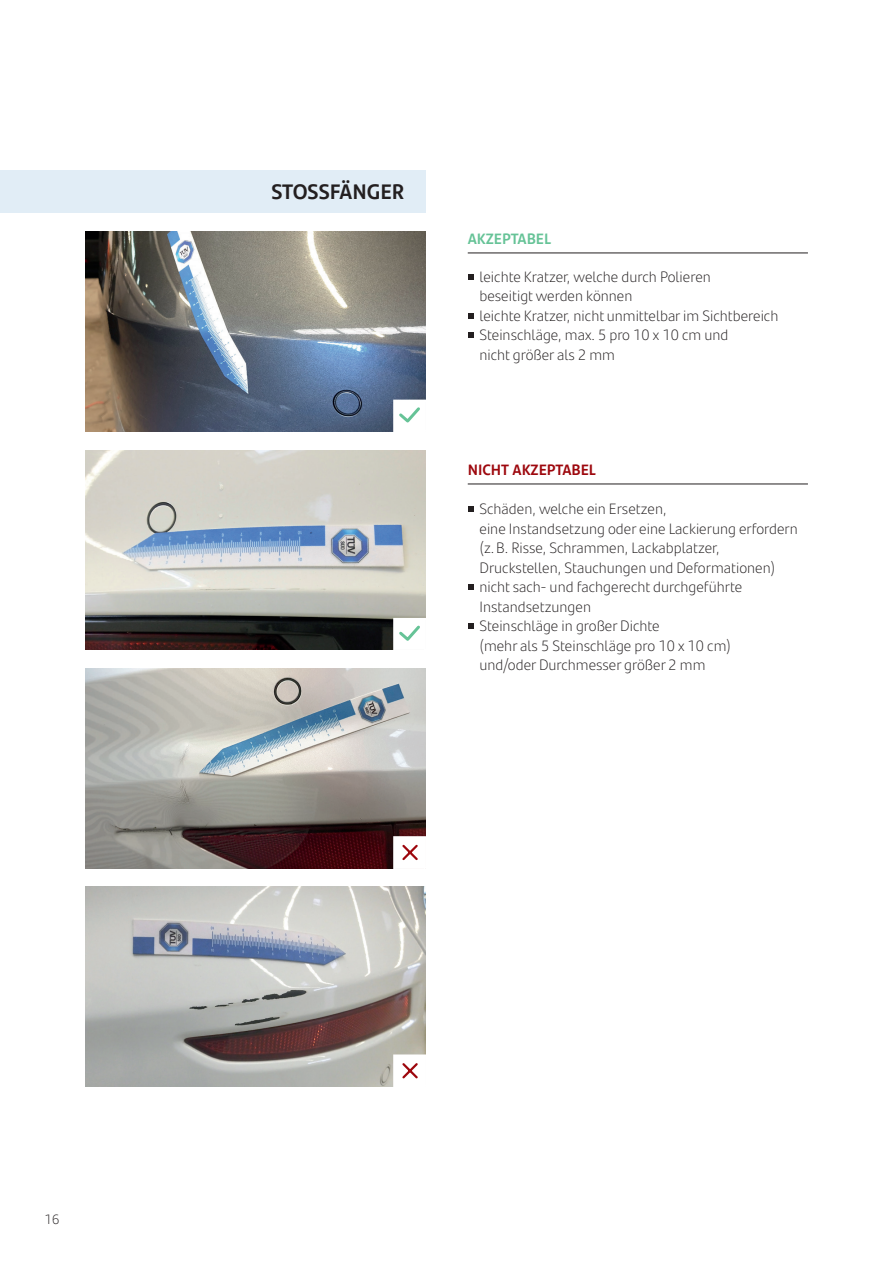
<style>
.page{position:relative;width:893px;height:1263px;background:#fff}
.page>*{position:absolute;margin:0;border:0;box-sizing:border-box;transform-origin:0 0}
.t1{font:700 21px "Santander Text";color:#231f20}
.t2{font:300 15px/19.5px "Santander Text";color:#231f20}
.t3{font:700 15px "Santander Text";color:#9d070d}
.t4{font:700 15px "Santander Text";color:#66c397}
.t5{font:300 13.5px "Santander Text";color:#231f20}
</style>
<div class="page">
<hr style="left:468px;top:253px;width:340px;height:1px;background:#231f20">
<hr style="left:468px;top:484px;width:340px;height:1px;background:#231f20">
<svg style="left:468px;top:274px;width:5px;height:5px"></svg>
<svg style="left:468px;top:313px;width:5px;height:5px"></svg>
<svg style="left:468px;top:332px;width:5px;height:6px"></svg>
<svg style="left:468px;top:506px;width:5px;height:6px"></svg>
<svg style="left:468px;top:584px;width:5px;height:6px"></svg>
<svg style="left:468px;top:623px;width:5px;height:6px"></svg>
<img style="left:85px;top:232px;width:340px;height:200px">
<img style="left:85px;top:450px;width:340px;height:200px">
<div style="left:0;top:170px;width:425px;height:43px;background:#e1edf6"></div>
<img style="left:85px;top:668px;width:340px;height:200px">
<img style="left:85px;top:887px;width:340px;height:199px">
<div style="left:393px;top:400px;width:33px;height:32px;background:#fff"></div>
<svg style="left:399px;top:407px;width:21px;height:16px"></svg>
<div style="left:393px;top:618px;width:33px;height:33px;background:#fff"></div>
<svg style="left:399px;top:625px;width:21px;height:16px"></svg>
<div style="left:393px;top:836px;width:33px;height:33px;background:#fff;border:2px solid #fff"></div>
<svg style="left:402px;top:844px;width:16px;height:17px"></svg>
<div style="left:393px;top:1054px;width:33px;height:33px;background:#fff;border:2px solid #fff"></div>
<svg style="left:402px;top:1063px;width:16px;height:16px"></svg>
<h1 class="t1" style="left:271px;top:175px;width:134px">STOSSFÄNGER</h1>
<p class="t4" style="left:468px;top:227px;width:85px">AKZEPTABEL</p>
<p class="t2" style="left:479px;top:266px;width:300px">leichte Kratzer, welche durch Polieren<br>beseitigt werden können<br>leichte Kratzer, nicht unmittelbar im Sichtbereich Steinschläge, max. 5 pro 10 x 10 cm und<br>nicht größer als 2 mm</p>
<p class="t3" style="left:468px;top:458px;width:130px">NICHT AKZEPTABEL</p>
<p class="t2" style="left:479px;top:498px;width:320px">Schäden, welche ein Ersetzen,<br>eine Instandsetzung oder eine Lackierung erfordern (z. B. Risse, Schrammen, Lackabplatzer, Druckstellen, Stauchungen und Deformationen) nicht sach- und fachgerecht durchgeführte Instandsetzungen<br>Steinschläge in großer Dichte<br>(mehr als 5 Steinschläge pro 10 x 10 cm)<br>und/oder Durchmesser größer 2 mm</p>
<p class="t5" style="left:45px;top:1209px;width:16px">16</p>
</div>
